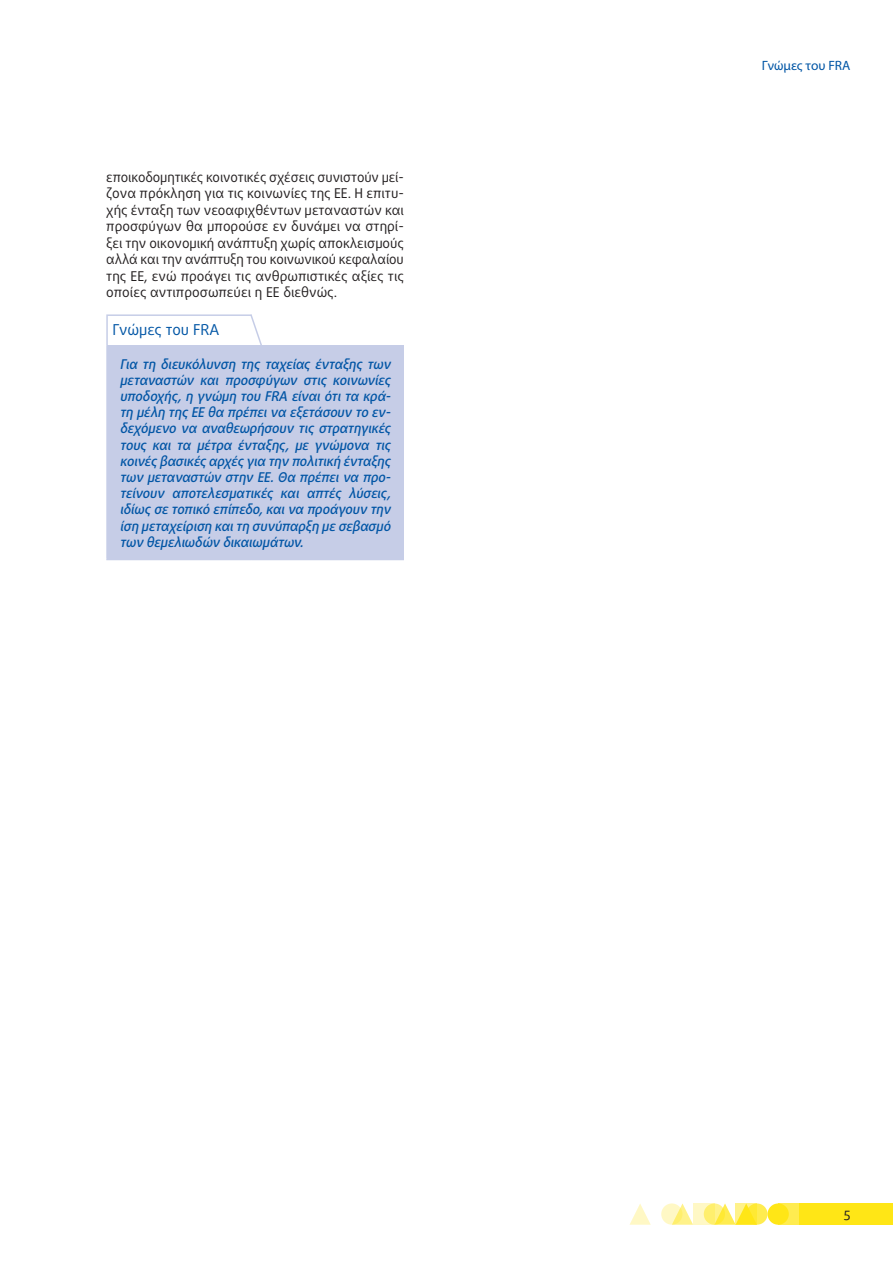
<style>
.page{position:relative;width:893px;height:1263px;background:#fff}
.page>*{position:absolute;margin:0;border:0;box-sizing:border-box;transform-origin:0 0}
.opinion_header{font:15px "Daxline Pro";color:#0155a5}
.opinion_text{font:italic 500 13.5px/16.2px "Daxline Pro";color:#0155a5;text-align:justify}
.body_text{font:13.5px/16.5px "Daxline Pro";color:#231f20;text-align:justify}
.t1{font:13.5px "Myriad Pro";color:#0155a5}
</style>
<div class="page">
<div style="left:746px;top:1203px;width:21px;height:22px;background:#ffec50;border-radius:50%"></div>
<div style="left:778px;top:1203px;width:21px;height:22px;background:#ffec50"></div>
<div style="left:799px;top:1203px;width:94px;height:22px;background:#ffe616"></div>
<svg style="left:675px;top:1203px;width:18px;height:22px"></svg>
<svg style="left:629px;top:1204px;width:22px;height:21px"></svg>
<div style="left:767px;top:1203px;width:22px;height:22px;background:#ffe616;border-radius:50%"></div>
<svg style="left:718px;top:1203px;width:18px;height:22px"></svg>
<svg style="left:704px;top:1203px;width:21px;height:22px"></svg>
<svg style="left:661px;top:1203px;width:21px;height:22px"></svg>
<svg style="left:736px;top:1203px;width:21px;height:22px"></svg>
<svg style="left:693px;top:1203px;width:21px;height:22px"></svg>
<div style="left:107px;top:345px;width:296px;height:214px;background:#c6cde7"></div>
<hr style="left:402px;top:345px;width:2px;height:214px;background:#c6cde7">
<hr style="left:106px;top:345px;width:2px;height:214px;background:#c6cde7">
<hr style="left:106px;top:559px;width:146px;height:1px;background:#c6cde7">
<hr style="left:252px;top:559px;width:152px;height:1px;background:#c6cde7">
<hr style="left:106px;top:314px;width:146px;height:2px;background:#c6cde7">
<hr style="left:106px;top:316px;width:2px;height:29px;background:#c6cde7">
<svg style="left:249px;top:314px;width:13px;height:31px"></svg>
<p class="body_text" style="left:106px;top:169px;width:299px">εποικοδομητικές κοινοτικές σχέσεις συνιστούν μεί&shy;ζονα πρόκληση για τις κοινωνίες της ΕΕ. Η επιτυ&shy;χής ένταξη των νεοαφιχθέντων μεταναστών και προσφύγων θα μπορούσε εν δυνάμει να στηρί&shy;ξει την οικονομική ανάπτυξη χωρίς αποκλεισμούς αλλά και την ανάπτυξη του κοινωνικού κεφαλαίου της ΕΕ, ενώ προάγει τις ανθρωπιστικές αξίες τις οποίες αντιπροσωπεύει η ΕΕ διεθνώς.</p>
<p class="opinion_header" style="left:112px;top:320px;width:108px">Γνώμες του FRA</p>
<p class="opinion_text" style="left:120px;top:356px;width:275px">Για τη διευκόλυνση της ταχείας ένταξης των μεταναστών και προσφύγων στις κοινωνίες υποδοχής, η γνώμη του FRA είναι ότι τα κρά&shy;τη μέλη της ΕΕ θα πρέπεινα εξετάσουν το εν&shy;δεχόμενο να αναθεωρήσουν τις στρατηγικές τους και τα μέτρα ένταξης, με γνώμονα τις κοινές βασικές αρχές για την πολιτική ένταξης των μεταναστών στην ΕΕ. Θα πρέπει να προ&shy;τείνουν αποτελεσματικές και απτές λύσεις, ιδίως σε τοπικό επίπεδο,καινα προάγουν την ίση μεταχείριση καιτη συνύπαρξη με σεβασμό των θεμελιωδών δικαιωμάτων.</p>
<p class="t1" style="left:762px;top:57px;width:90px">Γνώμες του FRA</p>
<p class="body_text" style="left:844px;top:1205px;width:8px">5</p>
</div>
